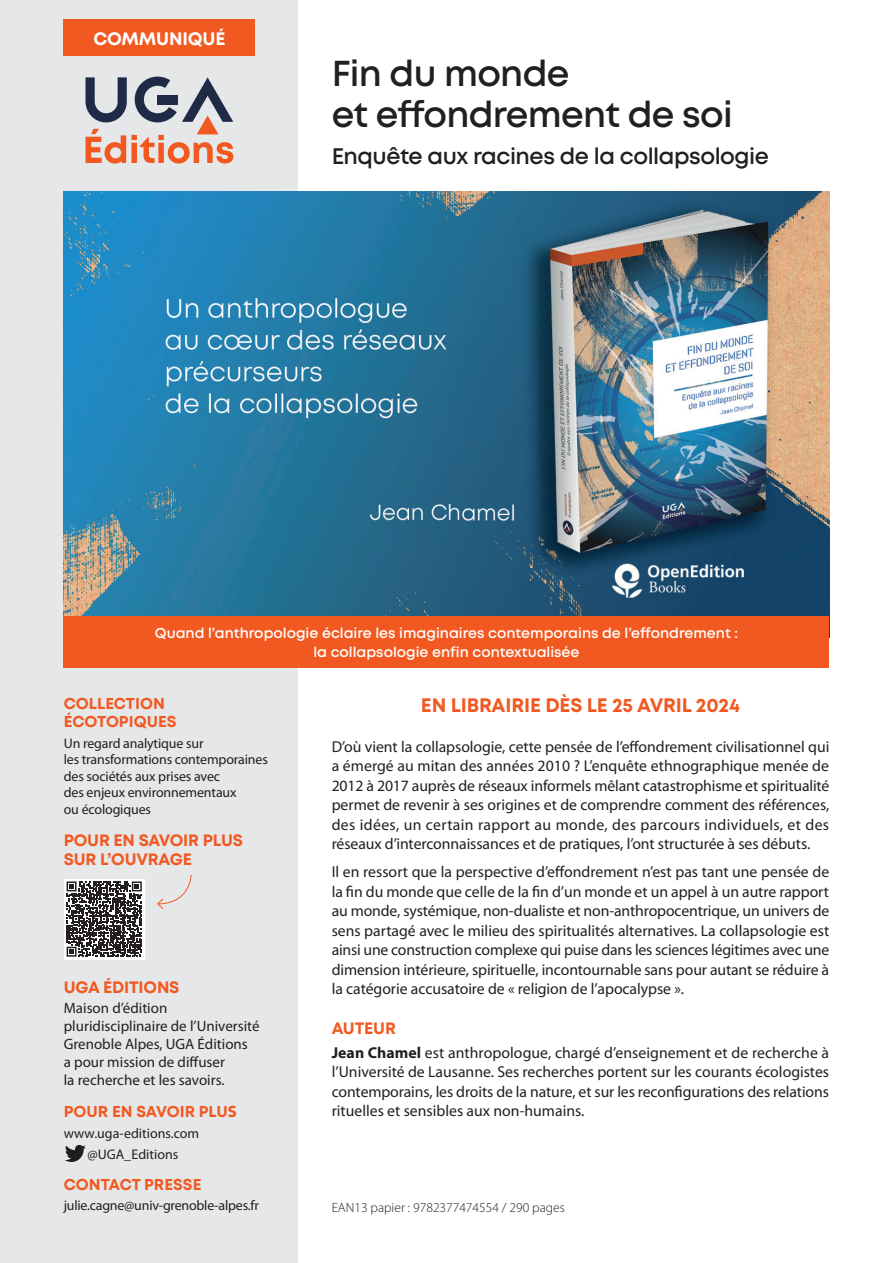
<style>
.page{position:relative;width:893px;height:1263px;background:#fff}
.page>*{position:absolute;margin:0;border:0;box-sizing:border-box;transform-origin:0 0}
.t1{font:600 36px/40.5px "Mont";letter-spacing:-.02em;color:#231f20}
.t2{font:600 22.5px "Mont";letter-spacing:-.02em;color:#231f20}
.t3{font:700 19.5px "Mont";letter-spacing:-.01em;color:#f15921}
.t4{font:700 18px "Mont";letter-spacing:-.01em;color:#fff}
.t5{font:700 16.5px/19.5px "Mont";letter-spacing:-.01em;color:#f15921}
.t6{font:15.75px/19.5px "Myriad Pro";letter-spacing:-.005em;color:#231f20;text-align:justify}
.t7{font:700 15.75px "Mont";color:#f15921}
.t8{font:15px/18px "Myriad Pro";color:#231f20}
.t9{font:600 14.25px/19.5px "Mont";color:#fff;text-align:center}
.t10{font:13.95px/16.5px "Myriad Pro";letter-spacing:-.01em;color:#231f20}
.t11{font:300 13.5px "Myriad Pro";color:#231f20}
.s1{font-weight:700}
.s2{font-family:"Avenir";font-weight:900}
</style>
<div class="page">
<div style="left:0;top:0;width:298px;height:1263px;background:#e6e7e9"></div>
<div style="left:64px;top:19px;width:191px;height:36px;background:#f15921"></div>
<svg style="left:86px;top:77px;width:147px;height:87px"></svg>
<img style="left:64px;top:191px;width:765px;height:426px">
<div style="left:64px;top:879px;width:81px;height:80px;background:#fff"></div>
<svg style="left:67px;top:881px;width:75px;height:76px"></svg>
<svg style="left:65px;top:1145px;width:21px;height:17px"></svg>
<svg style="left:157px;top:875px;width:35px;height:34px"></svg>
<div style="left:64px;top:617px;width:765px;height:51px;background:#f15921"></div>
<p class="t4" style="left:93px;top:27px;width:134px">COMMUNIQUÉ</p>
<h1 class="t1" style="left:332px;top:54px;width:403px">Fin du monde<br>et effondrement de soi</h1>
<h2 class="t2" style="left:332px;top:141px;width:439px">Enquête aux racines de la collapsologie</h2>
<p class="t9" style="left:155px;top:623px;width:585px">Quand l’anthropologie éclaire les imaginaires contemporains de l’effondrement : la collapsologie enfin contextualisée</p>
<p class="t7" style="left:64px;top:693px;width:103px">COLLECTION</p>
<p class="t3" style="left:421px;top:692px;width:320px">EN LIBRAIRIE DÈS LE 25 AVRIL 2024</p>
<p class="t7" style="left:64px;top:711px;width:114px">ÉCOTOPIQUES</p>
<p class="t10" style="left:64px;top:734px;width:206px">Un regard analytique sur<br>les transformations contemporaines des sociétés aux prises avec<br>des enjeux environnementaux<br>ou écologiques</p>
<p class="t5" style="left:64px;top:830px;width:181px">POUR EN SAVOIR PLUS<br>SUR L’OUVRAGE</p>
<p class="t6" style="left:332px;top:736px;width:499px">D’où vient la collapsologie, cette pensée de l’effondrement civilisationnel qui a émergé au mitan des années 2010 ? L’enquête ethnographique menée de 2012 à 2017 auprès de réseaux informels mêlant catastrophisme et spiritualité permet de revenir à ses origines et de comprendre comment des références, des idées, un certain rapport au monde, des parcours individuels, et des réseaux d’interconnaissances et de pratiques, l’ont structurée à ses débuts.</p>
<p class="t6" style="left:332px;top:862px;width:499px">Il en ressort que la perspective d’effondrement n’est pas tant une pensée de la fin du monde que celle de la fin d’un monde et un appel à un autre rapport au monde, systémique, non-dualiste et non-anthropocentrique, un univers de sens partagé avec le milieu des spiritualités alternatives. La collapsologie est ainsi une construction complexe qui puise dans les sciences légitimes avec une dimension intérieure, spirituelle, incontournable sans pour autant se réduire à la catégorie accusatoire de « religion de l’apocalypse ».</p>
<p class="t5" style="left:332px;top:1018px;width:66px">AUTEUR</p>
<p class="t6" style="left:332px;top:1042px;width:499px"><span class="s1">Jean Chamel</span> est anthropologue, chargé d’enseignement et de recherche à l’Université de Lausanne. Ses recherches portent sur les courants écologistes contemporains, les droits de la nature, et sur les reconfigurations des relations rituelles et sensibles aux non-humains.</p>
<p class="t5" style="left:64px;top:977px;width:117px">UGA ÉDITIONS</p>
<p class="t8" style="left:64px;top:998px;width:197px">Maison d’édition pluridisciplinaire de l’Université<br>Grenoble Alpes, UGA Éditions<br>a pour mission de diffuser<br>la recherche et les savoirs.</p>
<p class="t7" style="left:64px;top:1101px;width:175px">POUR EN SAVOIR PLU<span class="s2">S</span></p>
<p class="t10" style="left:64px;top:1122px;width:137px;line-height:21px;text-align:center">www.uga-editions.com @UGA_Editions</p>
<p class="t7" style="left:64px;top:1174px;width:139px">CONTACT PRESSE</p>
<p class="t10" style="left:64px;top:1197px;width:197px">julie.cagne@univ-grenoble-alpes.fr</p>
<p class="t11" style="left:332px;top:1200px;width:235px">EAN13 papier : 9782377474554 / 290 pages</p>
</div>
